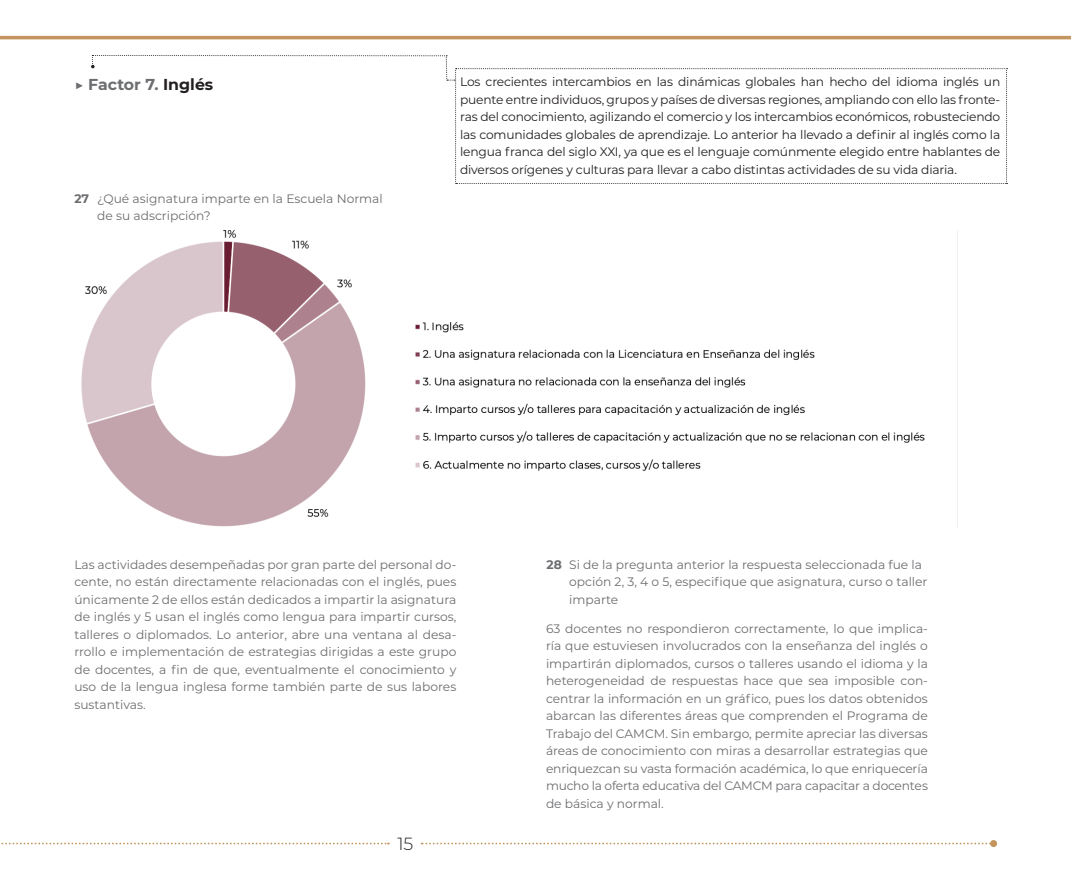
<style>
.page{position:relative;width:1071px;height:882px;background:#fff}
.page>*{position:absolute;margin:0;border:0;box-sizing:border-box;transform-origin:0 0}
.t1{font:300 17.5px "Montserrat";color:#231f20}
.t2{font:700 15.75px "Montserrat";color:#6c6d70}
.t3{font:12.25px/17.5px "Montserrat";color:#6c6d70}
.t4{font:12.25px/17.5px "Montserrat";letter-spacing:-.015em;color:#231f20;text-align:justify}
.s1{font-weight:400}
.s2{color:#231f20}
.s3{font-weight:700}
</style>
<div class="page">
<hr style="left:0;top:36px;width:1071px;height:3px;background:#c3945d">
<svg style="left:422px;top:843px;width:568px;height:1px"></svg>
<div style="left:990px;top:840px;width:7px;height:7px;background:#c3945d;border-radius:50%"></div>
<svg style="left:1px;top:843px;width:388px;height:1px"></svg>
<img style="left:81px;top:231px;width:877px;height:296px">
<svg style="left:91px;top:55px;width:917px;height:129px"></svg>
<p class="t2" style="left:74px;top:73px;width:140px"><span class="s1">▶</span> Factor 7. <span class="s2">Inglés</span></p>
<p class="t4" style="left:460px;top:73px;width:542px">Los crecientes intercambios en las dinámicas globales han hecho del idioma inglés un puente entre individuos, grupos y países de diversas regiones, ampliando con ello las fronte&shy;ras del conocimiento, agilizando el comercio y los intercambios económicos, robusteciendo las comunidades globales de aprendizaje. Lo anterior ha llevado a definir al inglés como la lengua franca del siglo XXI, ya que es el lenguaje comúnmente elegido entre hablantes de diversos orígenes y culturas para llevar a cabo distintas actividades de su vida diaria.</p>
<p class="t3" style="left:97px;top:189px;width:287px;text-indent:-23px"><span class="s3">27</span> ¿Qué asignatura imparte en la Escuela Normal de su adscripción?</p>
<p class="t3" style="left:74px;top:555px;width:384px;text-align:justify">Las actividades desempeñadas por gran parte del personal do&shy;cente, no están directamente relacionadas con el inglés, pues únicamente 2 de ellos están dedicados a impartir la asignatura de inglés y 5 usan el inglés como lengua para impartir cursos, talleres o diplomados. Lo anterior, abre una ventana al desa&shy;rrollo e implementación de estrategias dirigidas a este grupo de docentes, a fin de que, eventualmente el conocimiento y uso de la lengua inglesa forme también parte de sus labores sustantivas.</p>
<h1 class="t1" style="left:397px;top:832px;width:17px">15</h1>
<p class="t3" style="left:569px;top:555px;width:360px;text-indent:-23px"><span class="s3">28</span> Si de la pregunta anterior la respuesta seleccionada fue la opción 2, 3, 4 o 5, especifique que asignatura, curso o taller imparte</p>
<p class="t3" style="left:546px;top:619px;width:384px;text-align:justify">63 docentes no respondieron correctamente, lo que implica&shy;ría que estuviesen involucrados con la enseñanza del inglés o impartirán diplomados, cursos o talleres usando el idioma y la heterogeneidad de respuestas hace que sea imposible con&shy;centrar la información en un gráfico, pues los datos obtenidos abarcan las diferentes áreas que comprenden el Programa de Trabajo del CAMCM. Sin embargo, permite apreciar las diversas áreas de conocimiento con miras a desarrollar estrategias que enriquezcan su vasta formación académica, lo que enriquecería mucho la oferta educativa del CAMCM para capacitar a docentes de básica y normal.</p>
</div>
